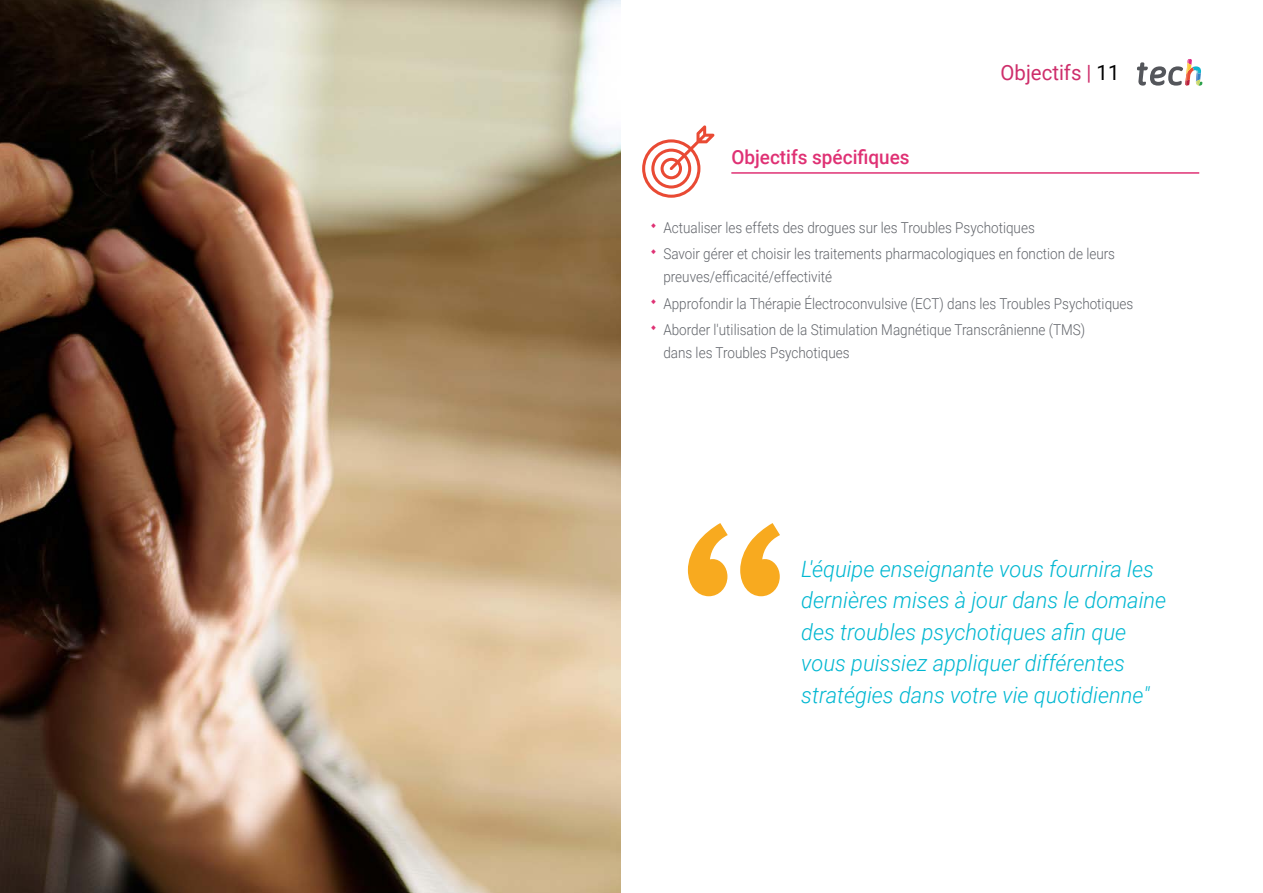
<style>
.page{position:relative;width:1263px;height:893px;background:#fff}
.page>*{position:absolute;margin:0;border:0;box-sizing:border-box;transform-origin:0 0}
.t1{font:italic 300 22.5px/31.5px "Roboto";color:#00b7d1}
.t2{font:21px "Roboto";color:#ce2e6b}
.t3{font:500 19.5px "Roboto";color:#df3174}
.t4{font:300 15px/26.7px "Roboto";color:#61646a;scale:.9 1}
.s1{color:#000}
</style>
<div class="page">
<img style="left:0;top:0;width:621px;height:893px">
<svg style="left:1137px;top:59px;width:65px;height:27px"></svg>
<svg style="left:688px;top:523px;width:92px;height:73px"></svg>
<hr style="left:731px;top:173px;width:468px;height:1px;background:#df3174">
<svg style="left:642px;top:125px;width:72px;height:73px"></svg>
<h3 class="t3" style="left:731px;top:144px;width:180px">Objectifs spécifiques</h3>
<h2 class="t2" style="left:1000px;top:57px;width:120px">Objectifs | <span class="s1">11</span></h2>
<p class="t4" style="left:663px;top:213px;width:503px">Actualiser les effets des drogues sur les Troubles Psychotiques<br>Savoir gérer et choisir les traitements pharmacologiques en fonction de leurs</p>
<p class="t4" style="left:663px;top:263px;width:524px">preuves/efficacité/effectivité<br>Approfondir la Thérapie Électroconvulsive (ECT) dans les Troubles Psychotiques<br>Aborder l'utilisation de la Stimulation Magnétique Transcrânienne (TMS)</p>
<p class="t4" style="left:663px;top:339px;width:208px">dans les Troubles Psychotiques</p>
<h1 class="t1" style="left:801px;top:552px;width:366px">L'équipe enseignante vous fournira les dernières mises à jour dans le domaine des troubles psychotiques afin que vous puissiez appliquer différentes stratégies dans votre vie quotidienne"</h1>
</div>
